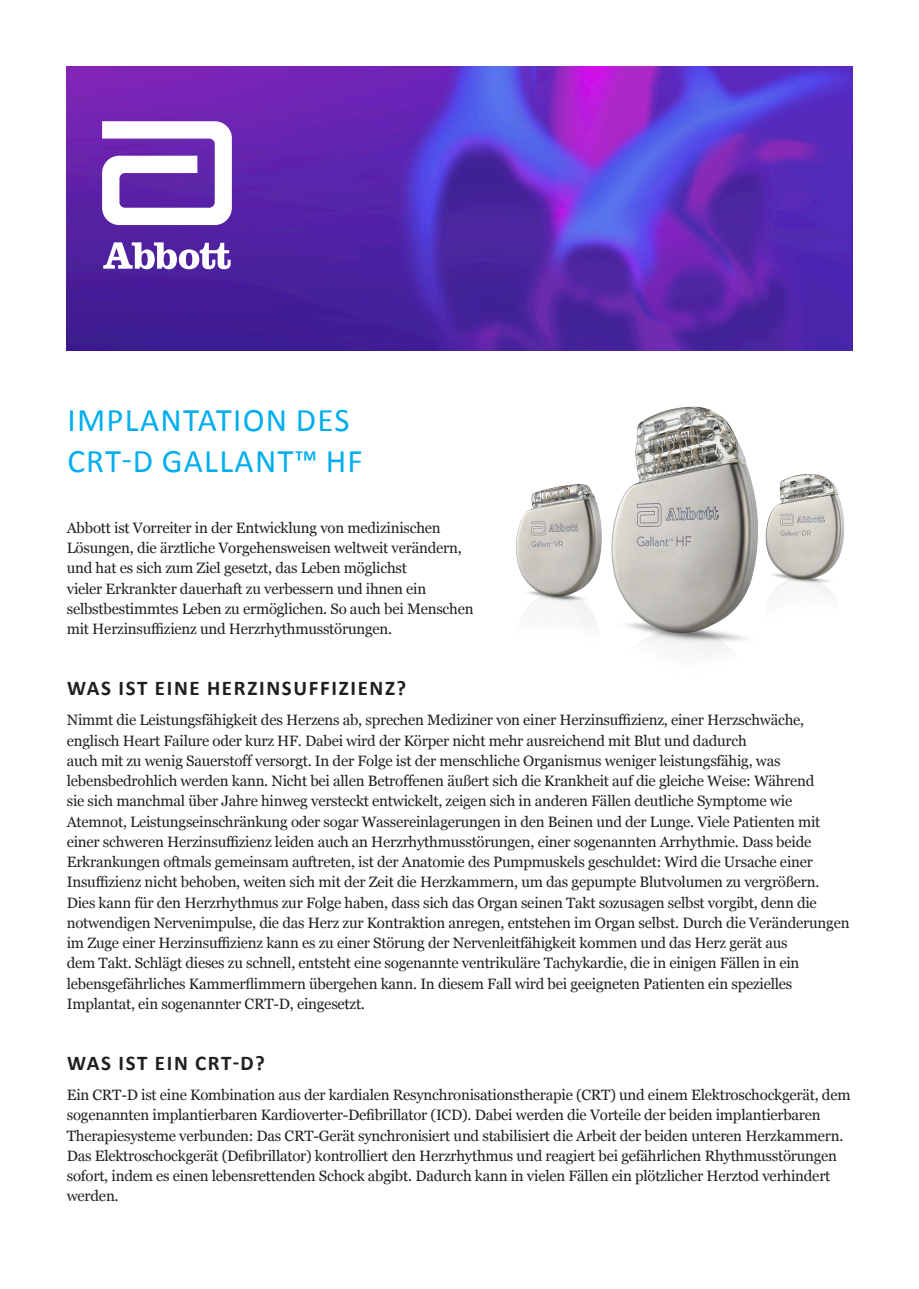
<style>
.page{position:relative;width:919px;height:1289px;background:#fff}
.page>*{position:absolute;margin:0;border:0;box-sizing:border-box;transform-origin:0 0}
.t1{font:33px/40.5px "Calibri";letter-spacing:.04em;color:#00aeef}
.t2{font:700 21px "Calibri";letter-spacing:.08em;color:#231f20}
.t3{font:15px/20.2px "Georgia";letter-spacing:-.015em;color:#231f20}
</style>
<div class="page">
<img style="left:67px;top:67px;width:785px;height:283px">
<svg style="left:102px;top:121px;width:130px;height:104px"></svg>
<svg style="left:103px;top:242px;width:128px;height:27px"></svg>
<img style="left:515px;top:406px;width:330px;height:248px">
<h1 class="t1" style="left:67px;top:400px;width:297px">IMPLANTATION DES<br>CRT-D GALLANT™ HF</h1>
<p class="t3" style="left:67px;top:517px;width:408px">Abbott ist Vorreiter in der Entwicklung von medizinischen Lösungen, die ärztliche Vorgehensweisen weltweit verändern, und hat es sich zum Ziel gesetzt, das Leben möglichst<br>vieler Erkrankter dauerhaft zu verbessern und ihnen ein selbstbestimmtes Leben zu ermöglichen. So auch bei Menschen mit Herzinsuffizienz und Herzrhythmusstörungen.</p>
<h2 class="t2" style="left:67px;top:674px;width:340px">WAS IST EINE HERZINSUFFIZIENZ?</h2>
<p class="t3" style="left:67px;top:709px;width:784px">Nimmt die Leistungsfähigkeit des Herzens ab, sprechen Mediziner von einer Herzinsuffizienz, einer Herzschwäche, englisch Heart Failure oder kurz HF. Dabei wird der Körper nicht mehr ausreichend mit Blut und dadurch<br>auch mit zu wenig Sauerstoff versorgt. In der Folge ist der menschliche Organismus weniger leistungsfähig, was lebensbedrohlich werden kann. Nicht bei allen Betroffenen äußert sich die Krankheit auf die gleiche Weise: Während<br>sie sich manchmal über Jahre hinweg versteckt entwickelt, zeigen sich in anderen Fällen deutliche Symptome wie Atemnot, Leistungseinschränkung oder sogar Wassereinlagerungen in den Beinen und der Lunge. Viele Patienten mit einer schweren Herzinsuffizienz leiden auch an Herzrhythmusstörungen, einer sogenannten Arrhythmie. Dass beide Erkrankungen oftmals gemeinsam auftreten, ist der Anatomie des Pumpmuskels geschuldet: Wird die Ursache einer Insuffizienz nicht behoben, weiten sich mit der Zeit die Herzkammern, um das gepumpte Blutvolumen zu vergrößern.<br>Dies kann für den Herzrhythmus zur Folge haben, dass sich das Organ seinen Takt sozusagen selbst vorgibt, denn die notwendigen Nervenimpulse, die das Herz zur Kontraktion anregen, entstehen im Organ selbst. Durch die Veränderungen im Zuge einer Herzinsuffizienz kann es zu einer Störung der Nervenleitfähigkeit kommen und das Herz gerät aus<br>dem Takt. Schlägt dieses zu schnell, entsteht eine sogenannte ventrikuläre Tachykardie, die in einigen Fällen in ein lebensgefährliches Kammerflimmern übergehen kann. In diesem Fall wird bei geeigneten Patienten ein spezielles Implantat, ein sogenannter CRT-D, eingesetzt.</p>
<h2 class="t2" style="left:67px;top:1049px;width:199px">WAS IST EIN CRT-D?</h2>
<p class="t3" style="left:67px;top:1084px;width:785px">Ein CRT-D ist eine Kombination aus der kardialen Resynchronisationstherapie (CRT) und einem Elektroschockgerät, dem sogenannten implantierbaren Kardioverter-Defibrillator (ICD). Dabei werden die Vorteile der beiden implantierbaren Therapiesysteme verbunden: Das CRT-Gerät synchronisiert und stabilisiert die Arbeit der beiden unteren Herzkammern.<br>Das Elektroschockgerät (Defibrillator) kontrolliert den Herzrhythmus und reagiert bei gefährlichen Rhythmusstörungen sofort, indem es einen lebensrettenden Schock abgibt. Dadurch kann in vielen Fällen ein plötzlicher Herztod verhindert werden.</p>
</div>
